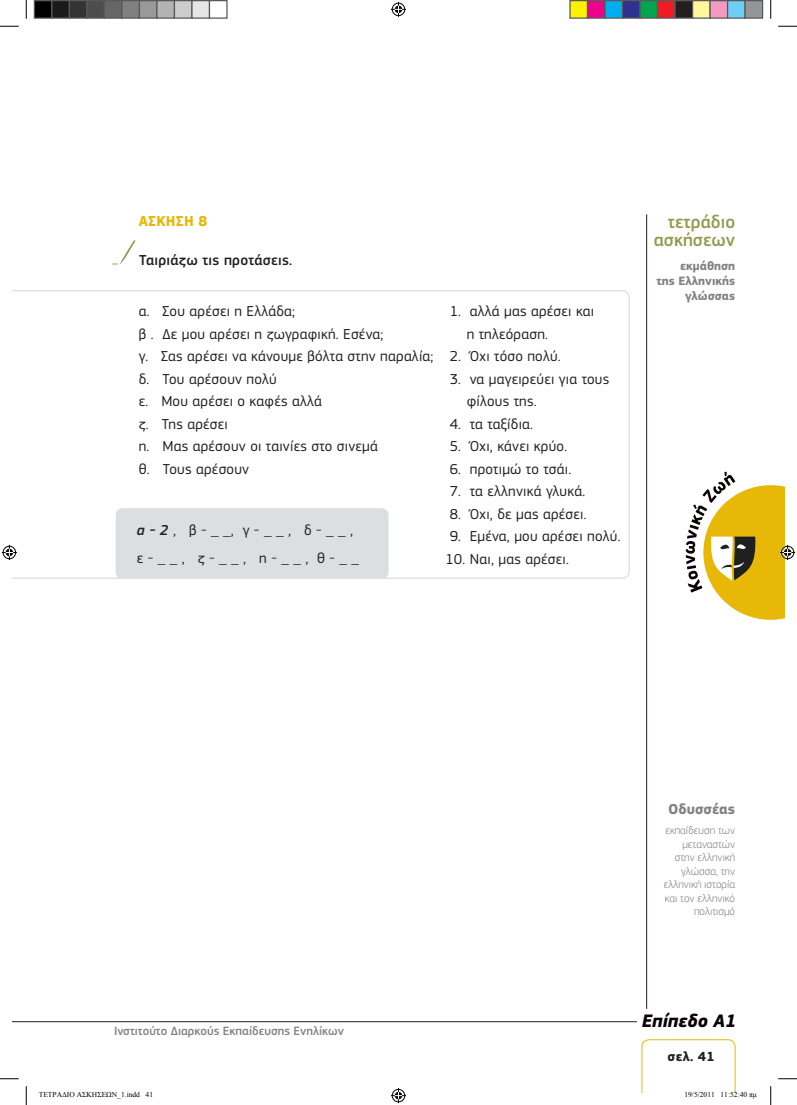
<style>
.page{position:relative;width:797px;height:1105px;background:#fff}
.page>*{position:absolute;margin:0;border:0;box-sizing:border-box;transform-origin:0 0}
.t1{font:500 18.75px/17.5px "PF Square Sans Pro";color:#939b50;text-align:right}
.t2{font:italic 700 18.75px "PF Square Sans Pro";color:#080302}
.t3{font:15px/22.5px "PF Square Sans Pro";letter-spacing:.015em;color:#231f20}
.t4{font:500 15px "PF Square Sans Pro";letter-spacing:.015em;color:#231f20}
.t5{font:700 15px "PF Square Sans Pro";color:#808285}
.t6{font:700 15px "PF Square Sans Pro";letter-spacing:.015em;color:#e8b809}
.t7{font:700 13.75px "PF Square Sans Pro";color:#231f20}
.t8{font:500 12.5px "PF Square Sans Pro";color:#808285}
.t9{font:700 12.5px/15px "PF Square Sans Pro";color:#808285;text-align:right}
.t10{font:300 11.25px/13.5px "PF Square Sans Pro";color:#808285;text-align:right}
.t11{font:7.5px "Times New Roman";color:#000}
.s1{font-weight:500;font-style:italic}
</style>
<div class="page">
<hr style="left:12px;top:1021px;width:625px;height:1px;background:#231f20">
<hr style="left:646px;top:214px;width:1px;height:795px;background:#231f20">
<svg style="left:112px;top:240px;width:23px;height:25px"></svg>
<svg style="left:12px;top:290px;width:617px;height:289px"></svg>
<div style="left:116px;top:508px;width:272px;height:71px;background:#dddee0;border-radius:7px"></div>
<svg style="left:0;top:25px;width:19px;height:2px"></svg>
<svg style="left:778px;top:25px;width:19px;height:2px"></svg>
<svg style="left:0;top:1078px;width:19px;height:1px"></svg>
<svg style="left:778px;top:1078px;width:19px;height:1px"></svg>
<svg style="left:25px;top:0;width:2px;height:19px"></svg>
<svg style="left:25px;top:1086px;width:2px;height:19px"></svg>
<svg style="left:770px;top:0;width:1px;height:19px"></svg>
<svg style="left:770px;top:1086px;width:1px;height:19px"></svg>
<svg style="left:391px;top:2px;width:15px;height:15px"></svg>
<svg style="left:391px;top:1088px;width:15px;height:15px"></svg>
<svg style="left:2px;top:545px;width:15px;height:15px"></svg>
<svg style="left:685px;top:472px;width:110px;height:148px"></svg>
<div style="left:34px;top:1px;width:18px;height:17px;background:#000"></div>
<div style="left:34px;top:0;width:18px;height:19px;border:1px solid #595959"></div>
<div style="left:52px;top:1px;width:17px;height:17px;background:#1a1a1a"></div>
<div style="left:51px;top:0;width:19px;height:19px;border:1px solid #595959"></div>
<div style="left:69px;top:1px;width:18px;height:17px;background:#333"></div>
<div style="left:69px;top:0;width:19px;height:19px;border:1px solid #595959"></div>
<div style="left:87px;top:1px;width:17px;height:17px;background:#4d4d4d"></div>
<div style="left:86px;top:0;width:19px;height:19px;border:1px solid #595959"></div>
<div style="left:104px;top:1px;width:18px;height:17px;background:#666"></div>
<div style="left:104px;top:0;width:18px;height:19px;border:1px solid #595959"></div>
<div style="left:122px;top:1px;width:17px;height:17px;background:#808080"></div>
<div style="left:121px;top:0;width:19px;height:19px;border:1px solid #595959"></div>
<div style="left:139px;top:1px;width:18px;height:17px;background:#999"></div>
<div style="left:139px;top:0;width:19px;height:19px;border:1px solid #595959"></div>
<div style="left:157px;top:1px;width:17px;height:17px;background:#b3b3b3"></div>
<div style="left:156px;top:0;width:19px;height:19px;border:1px solid #595959"></div>
<div style="left:174px;top:1px;width:18px;height:17px;background:#ccc"></div>
<div style="left:174px;top:0;width:18px;height:19px;border:1px solid #595959"></div>
<div style="left:192px;top:1px;width:17px;height:17px;background:#e6e6e6"></div>
<div style="left:191px;top:0;width:19px;height:19px;border:1px solid #595959"></div>
<div style="left:209px;top:0;width:19px;height:19px;border:1px solid #595959"></div>
<div style="left:570px;top:1px;width:17px;height:17px;background:#fff101"></div>
<div style="left:569px;top:0;width:19px;height:19px;border:1px solid #595959"></div>
<div style="left:587px;top:1px;width:18px;height:17px;background:#ed028c"></div>
<div style="left:587px;top:0;width:18px;height:19px;border:1px solid #595959"></div>
<div style="left:605px;top:1px;width:17px;height:17px;background:#00aeef"></div>
<div style="left:604px;top:0;width:19px;height:19px;border:1px solid #595959"></div>
<div style="left:622px;top:1px;width:18px;height:17px;background:#2e3092"></div>
<div style="left:622px;top:0;width:18px;height:19px;border:1px solid #595959"></div>
<div style="left:640px;top:1px;width:17px;height:17px;background:#00a54f"></div>
<div style="left:639px;top:0;width:19px;height:19px;border:1px solid #595959"></div>
<div style="left:657px;top:1px;width:18px;height:17px;background:#ee1d23"></div>
<div style="left:657px;top:0;width:18px;height:19px;border:1px solid #595959"></div>
<div style="left:675px;top:1px;width:17px;height:17px;background:#231f20"></div>
<div style="left:674px;top:0;width:19px;height:19px;border:1px solid #595959"></div>
<div style="left:692px;top:1px;width:18px;height:17px;background:#fff79a"></div>
<div style="left:692px;top:0;width:18px;height:19px;border:1px solid #595959"></div>
<div style="left:710px;top:1px;width:17px;height:17px;background:#f499c2"></div>
<div style="left:709px;top:0;width:19px;height:19px;border:1px solid #595959"></div>
<div style="left:727px;top:1px;width:18px;height:17px;background:#6bcff6"></div>
<div style="left:727px;top:0;width:18px;height:19px;border:1px solid #595959"></div>
<div style="left:745px;top:1px;width:17px;height:17px;background:#939598"></div>
<div style="left:744px;top:0;width:19px;height:19px;border:1px solid #595959"></div>
<svg style="left:641px;top:1039px;width:95px;height:54px"></svg>
<p class="t6" style="left:139px;top:212px;width:70px">ΑΣΚΗΣΗ 8</p>
<p class="t4" style="left:139px;top:251px;width:155px">Ταιριάζω τις προτάσεις.</p>
<p class="t3" style="left:139px;top:300px;width:296px">α. Σου αρέσει η Ελλάδα;<br>β . Δε μου αρέσει η ζωγραφική. Εσένα;<br>γ. Σας αρέσει να κάνουμε βόλτα στην παραλία; δ. Του αρέσουν πολύ<br>ε. Μου αρέσει ο καφές αλλά<br>ζ. Της αρέσει<br>η. Μας αρέσουν οι ταινίες στο σινεμά<br>θ. Τους αρέσουν</p>
<p class="t3" style="left:137px;top:517px;width:224px;line-height:27.5px"><span class="s1">α - 2</span> , β - _ _, γ - _ _ , δ - _ _ , ε - _ _ , ζ - _ _ , η - _ _ , θ - _ _</p>
<p class="t3" style="left:467px;top:300px;width:129px;text-indent:-17px">1. αλλά μας αρέσει και η τηλεόραση.</p>
<p class="t3" style="left:449px;top:345px;width:113px">2. Όχι τόσο πολύ.</p>
<p class="t3" style="left:467px;top:368px;width:144px;text-indent:-17px">3. να μαγειρεύει για τους φίλους της.</p>
<p class="t3" style="left:449px;top:413px;width:85px">4. τα ταξίδια.</p>
<p class="t3" style="left:449px;top:435px;width:119px">5. Όχι, κάνει κρύο.</p>
<p class="t3" style="left:449px;top:458px;width:123px">6. προτιμώ το τσάι.</p>
<p class="t3" style="left:449px;top:480px;width:137px">7. τα ελληνικά γλυκά.</p>
<p class="t3" style="left:449px;top:503px;width:138px">8. Όχι, δε μας αρέσει.</p>
<p class="t3" style="left:449px;top:525px;width:172px">9. Εμένα, μου αρέσει πολύ.</p>
<p class="t3" style="left:445px;top:548px;width:125px">10. Ναι, μας αρέσει.</p>
<p class="t1" style="left:653px;top:214px;width:83px">τετράδιο ασκήσεων</p>
<p class="t9" style="left:656px;top:258px;width:80px">εκμάθηση<br>της Ελληνικής γλώσσας</p>
<p class="t8" style="left:114px;top:1023px;width:231px">Ινστιτούτο Διαρκούς Εκπαίδευσης Ενηλίκων</p>
<p class="t5" style="left:668px;top:800px;width:69px">Οδυσσέας</p>
<p class="t10" style="left:663px;top:824px;width:73px">εκπαίδευση των μεταναστών στην ελληνική γλώσσα, την ελληνική ιστορία και τον ελληνικό πολιτισμό</p>
<p class="t2" style="left:641px;top:1010px;width:96px">Επίπεδο Α1</p>
<p class="t7" style="left:667px;top:1048px;width:49px">σελ. 41</p>
<p class="t11" style="left:39px;top:1090px;width:116px">ΤΕΤΡΑΔΙΟ ΑΣΚΗΣΕΩΝ_1.indd 41</p>
<p class="t11" style="left:684px;top:1090px;width:74px">19/5/2011 11:52:40 πμ</p>
</div>
